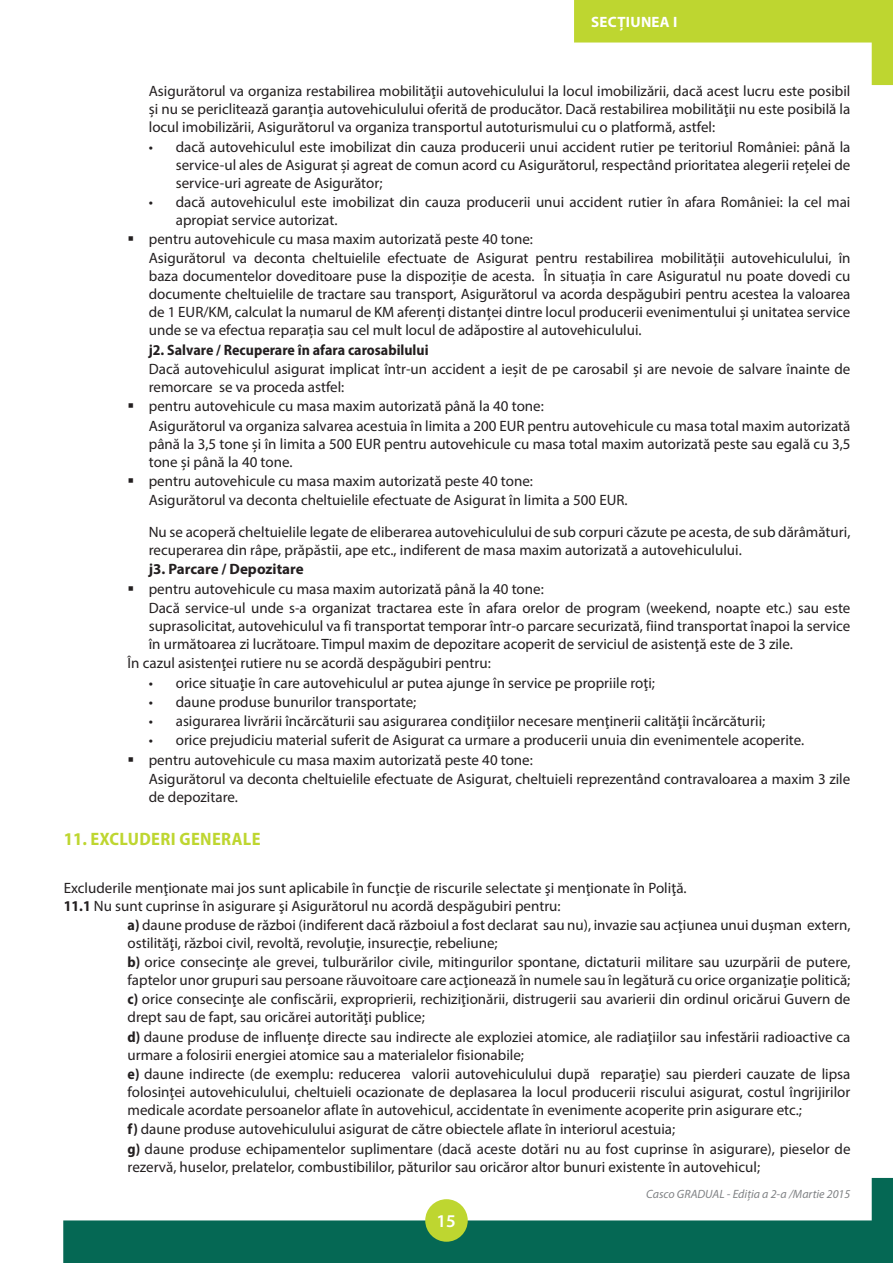
<style>
.page{position:relative;width:893px;height:1263px;background:#fff}
.page>*{position:absolute;margin:0;border:0;box-sizing:border-box;transform-origin:0 0}
.t1{font:700 semi-condensed 18px "Myriad Pro";letter-spacing:.02em;color:#bed630}
.t2{font:600 18px "Myriad Pro";color:#fff}
.t3{font:15px/18.8px "Myriad Pro";color:#231f20}
.t4{font:700 semi-condensed 15px "Myriad Pro";color:#231f20}
.t5{font:700 15px "Myriad Pro";color:#231f20}
.t6{font:700 15px "Myriad Pro";letter-spacing:.02em;color:#fff}
.t7{font:italic 12px "Myriad Pro";color:#808285}
.s1{font-weight:700;font-stretch:semi-condensed}
</style>
<div class="page">
<svg style="left:63px;top:1178px;width:830px;height:85px;fill:#056854"></svg>
<div style="left:425px;top:1199px;width:43px;height:43px;background:#bed630;border-radius:50%"></div>
<svg style="left:574px;top:0;width:319px;height:85px"></svg>
<p class="t6" style="left:591px;top:12px;width:88px">SECȚIUNEA I</p>
<p class="t3" style="left:149px;top:82px;width:703px;line-height:18px;text-align:justify">Asigurătorul va organiza restabilirea mobilităţii autovehiculului la locul imobilizării, dacă acest lucru este posibil și nu se periclitează garanţia autovehiculului oferită de producător. Dacă restabilirea mobilităţii nu este posibilă la locul imobilizării, Asigurătorul va organiza transportul autoturismului cu o platformă, astfel:</p>
<p class="t3" style="left:176px;top:137px;width:676px">dacă autovehiculul este imobilizat din cauza producerii unui accident rutier pe teritoriul României: până la</p>
<p class="t3" style="left:176px;top:155px;width:676px">service-ul ales de Asigurat și agreat de comun acord cu Asigurătorul, respectând prioritatea alegerii rețelei de</p>
<p class="t3" style="left:176px;top:173px;width:208px">service-uri agreate de Asigurător;</p>
<p class="t3" style="left:176px;top:192px;width:676px">dacă autovehiculul este imobilizat din cauza producerii unui accident rutier în afara României: la cel mai</p>
<p class="t3" style="left:176px;top:210px;width:163px">apropiat service autorizat.</p>
<p class="t3" style="left:149px;top:229px;width:386px">pentru autovehicule cu masa maxim autorizată peste 40 tone:</p>
<p class="t3" style="left:149px;top:249px;width:703px">Asigurătorul va deconta cheltuielile efectuate de Asigurat pentru restabilirea mobilității autovehiculului, în</p>
<p class="t3" style="left:149px;top:267px;width:703px">baza documentelor doveditoare puse la dispoziție de acesta. În situația în care Asiguratul nu poate dovedi cu</p>
<p class="t3" style="left:149px;top:285px;width:703px">documente cheltuielile de tractare sau transport, Asigurătorul va acorda despăgubiri pentru acestea la valoarea</p>
<p class="t3" style="left:149px;top:303px;width:703px">de 1 EUR/KM, calculat la numarul de KM aferenți distanței dintre locul producerii evenimentului și unitatea service</p>
<p class="t3" style="left:149px;top:321px;width:494px">unde se va efectua reparația sau cel mult locul de adăpostire al autovehiculului.</p>
<p class="t4" style="left:149px;top:341px;width:281px">j2. Salvare / Recuperare în afara carosabilului</p>
<p class="t3" style="left:149px;top:359px;width:703px">Dacă autovehiculul asigurat implicat într-un accident a ieșit de pe carosabil și are nevoie de salvare înainte de remorcare se va proceda astfel:<br>pentru autovehicule cu masa maxim autorizată până la 40 tone:<br>Asigurătorul va organiza salvarea acestuia în limita a 200 EUR pentru autovehicule cu masa total maxim autorizată până la 3,5 tone și în limita a 500 EUR pentru autovehicule cu masa total maxim autorizată peste sau egală cu 3,5 tone și până la 40 tone.<br>pentru autovehicule cu masa maxim autorizată peste 40 tone:<br>Asigurătorul va deconta cheltuielile efectuate de Asigurat în limita a 500 EUR.</p>
<p class="t3" style="left:149px;top:523px;width:703px;line-height:18px">Nu se acoperă cheltuielile legate de eliberarea autovehiculului de sub corpuri căzute pe acesta, de sub dărâmături, recuperarea din râpe, prăpăstii, ape etc., indiferent de masa maxim autorizată a autovehiculului.</p>
<p class="t5" style="left:149px;top:560px;width:156px">j3. Parcare / Depozitare</p>
<p class="t3" style="left:149px;top:579px;width:397px">pentru autovehicule cu masa maxim autorizată până la 40 tone:</p>
<p class="t3" style="left:149px;top:598px;width:703px">Dacă service-ul unde s-a organizat tractarea este în afara orelor de program (weekend, noapte etc.) sau este</p>
<p class="t3" style="left:149px;top:616px;width:703px">suprasolicitat, autovehiculul va fi transportat temporar într-o parcare securizată, fiind transportat înapoi la service</p>
<p class="t3" style="left:149px;top:634px;width:646px">în următoarea zi lucrătoare. Timpul maxim de depozitare acoperit de serviciul de asistenţă este de 3 zile.</p>
<p class="t3" style="left:128px;top:654px;width:365px">În cazul asistenţei rutiere nu se acordă despăgubiri pentru:</p>
<p class="t3" style="left:176px;top:673px;width:481px">orice situaţie în care autovehiculul ar putea ajunge în service pe propriile roţi;</p>
<p class="t3" style="left:176px;top:692px;width:242px">daune produse bunurilor transportate;</p>
<p class="t3" style="left:176px;top:711px;width:591px">asigurarea livrării încărcăturii sau asigurarea condiţiilor necesare menţinerii calităţii încărcăturii;</p>
<p class="t3" style="left:176px;top:731px;width:630px">orice prejudiciu material suferit de Asigurat ca urmare a producerii unuia din evenimentele acoperite.</p>
<p class="t3" style="left:149px;top:750px;width:386px">pentru autovehicule cu masa maxim autorizată peste 40 tone:</p>
<p class="t3" style="left:149px;top:769px;width:703px">Asigurătorul va deconta cheltuielile efectuate de Asigurat, cheltuieli reprezentând contravaloarea a maxim 3 zile</p>
<p class="t3" style="left:149px;top:787px;width:91px">de depozitare.</p>
<p class="t1" style="left:64px;top:829px;width:198px">11. EXCLUDERI GENERALE</p>
<p class="t3" style="left:64px;top:878px;width:624px">Excluderile menţionate mai jos sunt aplicabile în funcţie de riscurile selectate şi menţionate în Poliţă.</p>
<p class="t3" style="left:64px;top:896px;width:498px"><span class="s1">11.1</span> Nu sunt cuprinse în asigurare şi Asigurătorul nu acordă despăgubiri pentru:</p>
<p class="t3" style="left:128px;top:915px;width:724px"><span class="s1">a)</span> daune produse de război (indiferent dacă războiul a fost declarat sau nu), invazie sau acţiunea unui dușman extern,</p>
<p class="t3" style="left:128px;top:933px;width:372px">ostilităţi, război civil, revoltă, revoluţie, insurecţie, rebeliune;</p>
<p class="t3" style="left:128px;top:952px;width:724px"><span class="s1">b)</span> orice consecinţe ale grevei, tulburărilor civile, mitingurilor spontane, dictaturii militare sau uzurpării de putere,</p>
<p class="t3" style="left:128px;top:970px;width:724px">faptelor unor grupuri sau persoane răuvoitoare care acţionează în numele sau în legătură cu orice organizaţie politică;</p>
<p class="t3" style="left:128px;top:990px;width:724px"><span class="s1">c)</span> orice consecinţe ale confiscării, exproprierii, rechiziţionării, distrugerii sau avarierii din ordinul oricărui Guvern de</p>
<p class="t3" style="left:128px;top:1008px;width:299px">drept sau de fapt, sau oricărei autorităţi publice;</p>
<p class="t3" style="left:128px;top:1027px;width:724px"><span class="s1">d)</span> daune produse de influenţe directe sau indirecte ale exploziei atomice, ale radiaţiilor sau infestării radioactive ca</p>
<p class="t3" style="left:128px;top:1045px;width:398px">urmare a folosirii energiei atomice sau a materialelor fisionabile;</p>
<p class="t3" style="left:128px;top:1064px;width:724px"><span class="s1">e)</span> daune indirecte (de exemplu: reducerea valorii autovehiculului după reparaţie) sau pierderi cauzate de lipsa</p>
<p class="t3" style="left:128px;top:1082px;width:724px">folosinţei autovehiculului, cheltuieli ocazionate de deplasarea la locul producerii riscului asigurat, costul îngrijirilor</p>
<p class="t3" style="left:128px;top:1100px;width:676px">medicale acordate persoanelor aflate în autovehicul, accidentate în evenimente acoperite prin asigurare etc.;</p>
<p class="t3" style="left:128px;top:1119px;width:549px"><span class="s1">f)</span> daune produse autovehiculului asigurat de către obiectele aflate în interiorul acestuia;</p>
<p class="t3" style="left:128px;top:1139px;width:724px"><span class="s1">g)</span> daune produse echipamentelor suplimentare (dacă aceste dotări nu au fost cuprinse în asigurare), pieselor de</p>
<p class="t3" style="left:128px;top:1157px;width:634px">rezervă, huselor, prelatelor, combustibililor, păturilor sau oricăror altor bunuri existente în autovehicul;</p>
<p class="t2" style="left:436px;top:1210px;width:21px">15</p>
<p class="t7" style="left:646px;top:1186px;width:206px">Casco GRADUAL - Ediția a 2-a /Martie 2015</p>
</div>
